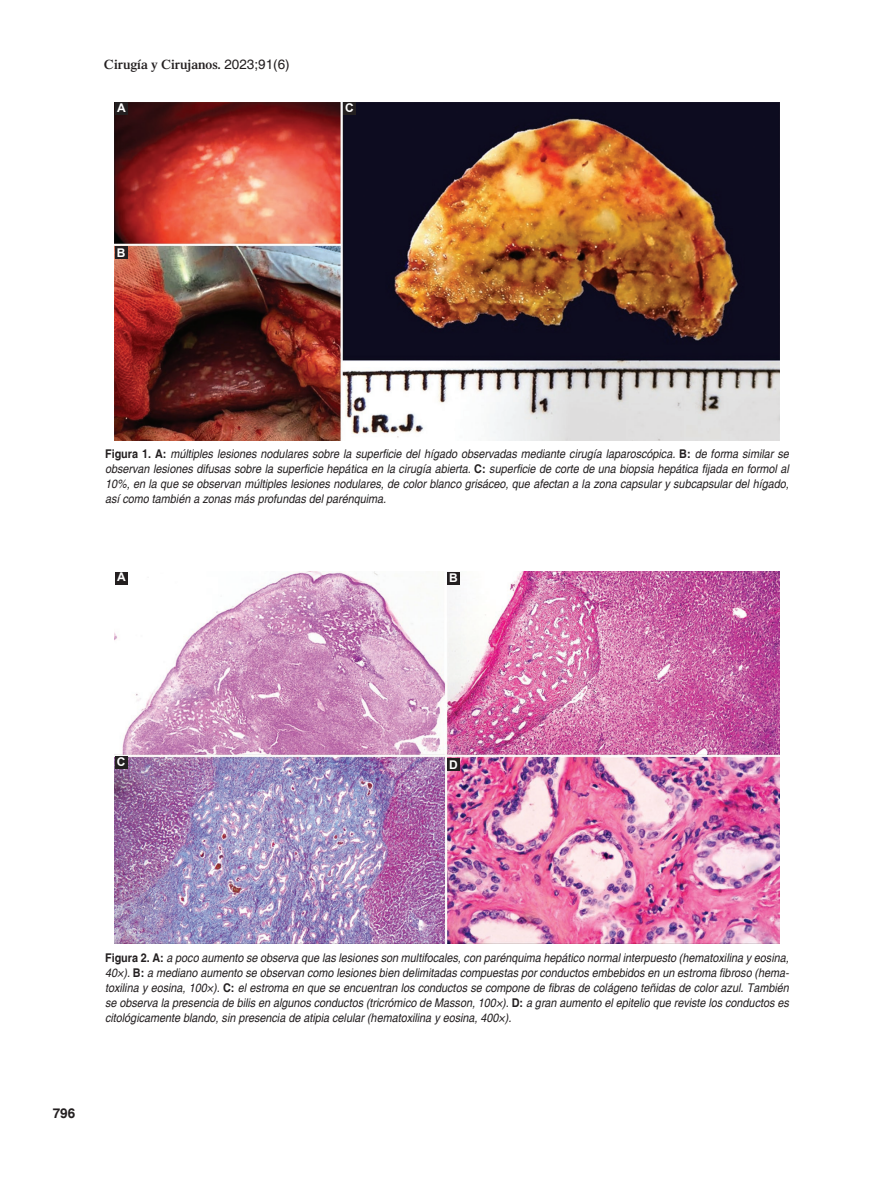
<style>
.page{position:relative;width:894px;height:1191px;background:#fff}
.page>*{position:absolute;margin:0;border:0;box-sizing:border-box;transform-origin:0 0}
.t1{font:600 13.5px "Times LT Std";color:#231f20}
.t2{font:700 13.5px "Helvetica";color:#231f20}
.t3{font:italic 12px/15px "Helvetica";color:#231f20;text-align:justify;scale:.9 1}
.t4{font:700 12px "Arial";color:#fff}
.s1{font-family:"Helvetica";font-weight:400}
.s2{font-weight:700;font-style:normal}
</style>
<div class="page">
<img style="left:115px;top:102px;width:663px;height:338px">
<div style="left:343px;top:102px;width:13px;height:13px;background:#231f20"></div>
<div style="left:115px;top:246px;width:13px;height:13px;background:#231f20"></div>
<div style="left:115px;top:102px;width:13px;height:13px;background:#231f20"></div>
<img style="left:115px;top:571px;width:663px;height:372px">
<div style="left:447px;top:757px;width:12px;height:13px;background:#231f20"></div>
<div style="left:115px;top:756px;width:13px;height:13px;background:#231f20"></div>
<div style="left:447px;top:571px;width:12px;height:13px;background:#231f20"></div>
<div style="left:115px;top:571px;width:13px;height:13px;background:#231f20"></div>
<p class="t1" style="left:104px;top:57px;width:187px">Cirugía y Cirujanos. <span class="s1">2023;91(6)</span></p>
<p class="t4" style="left:117px;top:99px;width:10px">A</p>
<p class="t4" style="left:117px;top:244px;width:10px">B</p>
<p class="t4" style="left:345px;top:99px;width:10px">C</p>
<p class="t3" style="left:105px;top:447px;width:761px"><span class="s2">Figura 1. A:</span> múltiples lesiones nodulares sobre la superficie del hígado observadas mediante cirugía laparoscópica. <span class="s2">B:</span> de forma similar se observan lesiones difusas sobre la superficie hepática en la cirugía abierta. <span class="s2">C:</span> superficie de corte de una biopsia hepática fijada en formol al 10%, en la que se observan múltiples lesiones nodulares, de color blanco grisáceo, que afectan a la zona capsular y subcapsular del hígado, así como también a zonas más profundas del parénquima.</p>
<p class="t4" style="left:117px;top:568px;width:10px">A</p>
<p class="t4" style="left:449px;top:569px;width:10px">B</p>
<p class="t4" style="left:117px;top:753px;width:10px">C</p>
<p class="t4" style="left:449px;top:755px;width:10px">D</p>
<p class="t3" style="left:105px;top:950px;width:761px"><span class="s2">Figura 2. A:</span> a poco aumento se observa que las lesiones son multifocales, con parénquima hepático normal interpuesto (hematoxilina y eosina, 40×). <span class="s2">B:</span> a mediano aumento se observan como lesiones bien delimitadas compuestas por conductos embebidos en un estroma fibroso (hema&shy;toxilina y eosina, 100×). <span class="s2">C:</span> el estroma en que se encuentran los conductos se compone de fibras de colágeno teñidas de color azul. También se observa la presencia de bilis en algunos conductos (tricrómico de Masson, 100×). <span class="s2">D:</span> a gran aumento el epitelio que reviste los conductos es citológicamente blando, sin presencia de atipia celular (hematoxilina y eosina, 400×).</p>
<p class="t2" style="left:53px;top:1104px;width:24px">796</p>
</div>
